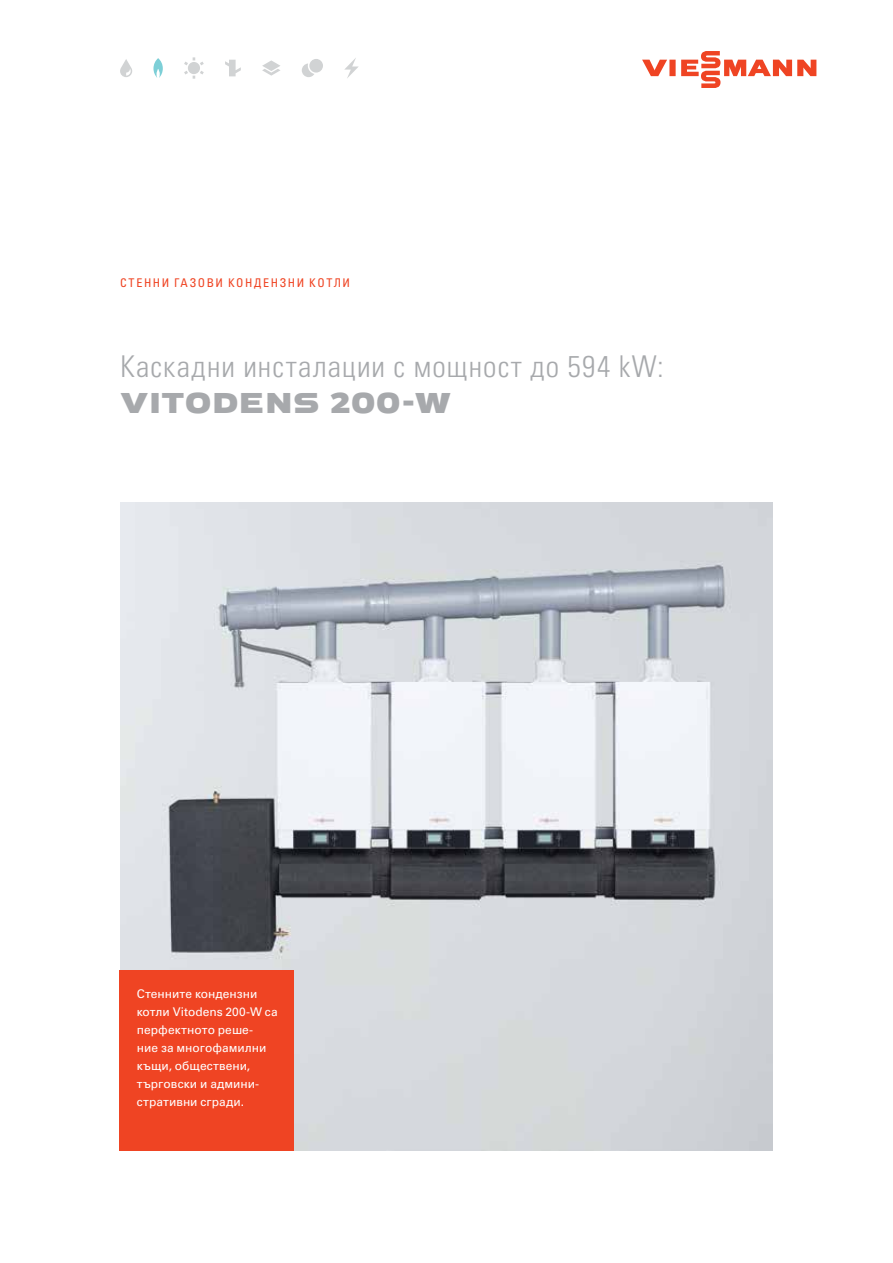
<style>
.page{position:relative;width:893px;height:1263px;background:#fff}
.page>*{position:absolute;margin:0;border:0;box-sizing:border-box;transform-origin:0 0}
.t1{font:30px "Univers LTCYR 47 Light Cond";letter-spacing:.04em;color:#a7a9ac}
.t2{font:700 30px "Viessmann";letter-spacing:.015em;color:#a7a9ac}
.t3{font:12px/18px "Univers LTCYR 55 Roman";letter-spacing:.005em;color:#fff}
.t4{font:condensed 12px "Univers LTCYR 57";letter-spacing:.125em;color:#ef4423}
</style>
<div class="page">
<img style="left:120px;top:503px;width:653px;height:648px">
<div style="left:120px;top:971px;width:174px;height:180px;background:#ef4423"></div>
<svg style="left:642px;top:51px;width:174px;height:37px"></svg>
<svg style="left:302px;top:59px;width:21px;height:18px"></svg>
<svg style="left:344px;top:58px;width:15px;height:20px"></svg>
<svg style="left:184px;top:57px;width:20px;height:22px"></svg>
<svg style="left:225px;top:60px;width:16px;height:16px"></svg>
<svg style="left:262px;top:60px;width:18px;height:16px"></svg>
<svg style="left:153px;top:58px;width:10px;height:20px"></svg>
<svg style="left:120px;top:59px;width:12px;height:18px"></svg>
<p class="t4" style="left:120px;top:275px;width:231px">СТЕННИ ГАЗОВИ КОНДЕНЗНИ КОТЛИ</p>
<h1 class="t1" style="left:120px;top:346px;width:545px">Каскадни инсталации с мощност до 594 kW:</h1>
<h1 class="t2" style="left:120px;top:382px;width:333px">VITODENS 200-W</h1>
<p class="t3" style="left:137px;top:984px;width:142px">Стенните кондензни котли Vitodens 200-W са перфектното реше-<br>ние за многофамилни къщи, обществени, търговски и админи&shy;стративни сгради.</p>
</div>
